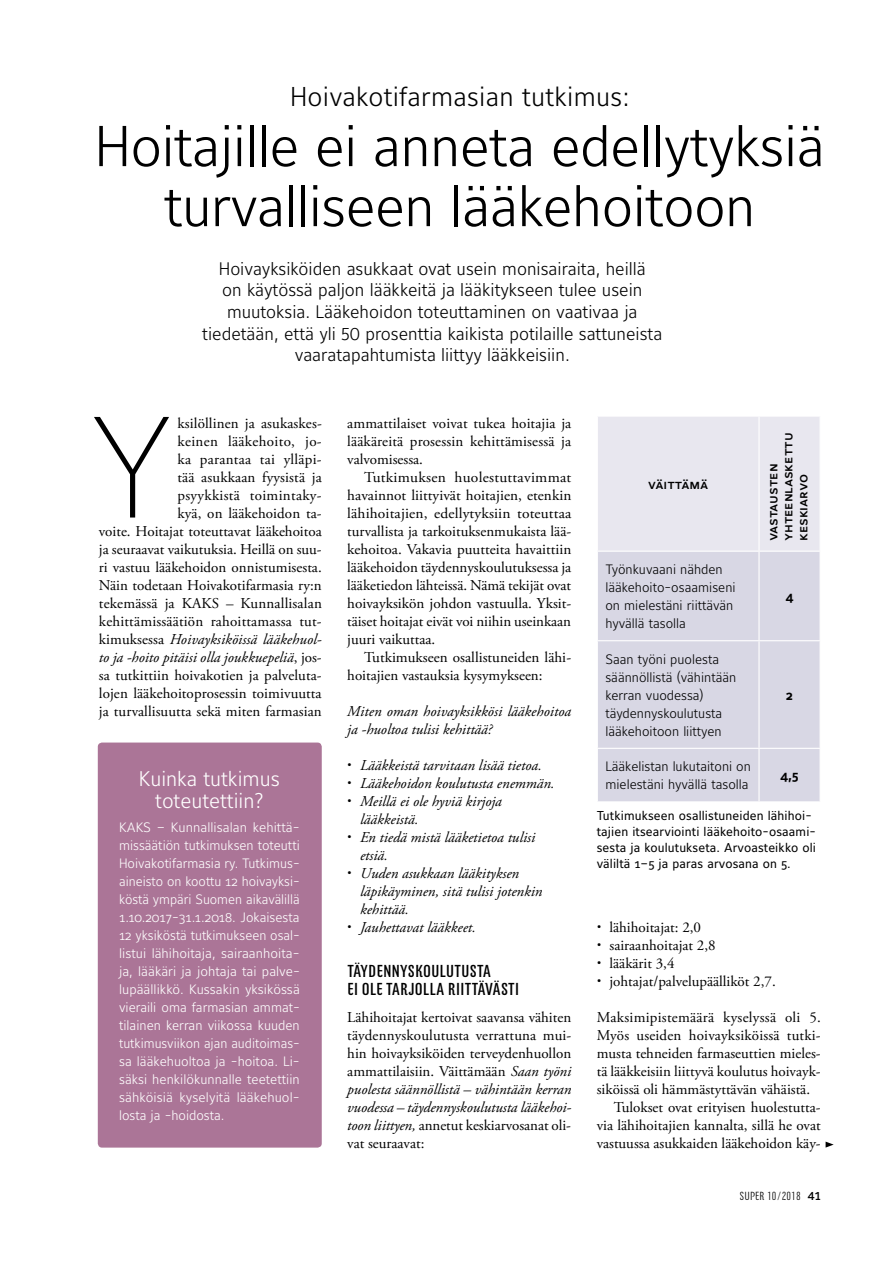
<style>
.page{position:relative;width:893px;height:1263px;background:#fff}
.page>*{position:absolute;margin:0;border:0;box-sizing:border-box;transform-origin:0 0}
.t1{font:100 142.65px "Maurea";color:#000}
.t2{font:300 57px/60px "Maurea";letter-spacing:-.01em;color:#000;text-align:center}
.t3{font:300 27px "Maurea";letter-spacing:.01em;color:#000}
.t4{font:300 21px "Maurea";color:#fff}
.t5{font:18px/21.6px "Maurea Light Lf";color:#000;text-align:center}
.t6{font:17.25px/18px "Kurry Pro";letter-spacing:.025em;color:#000}
.t7{font:15px/18px "Adobe Garamond Pro";color:#000;text-align:justify}
.t8{font:italic 15px/18px "Adobe Garamond Pro";color:#000}
.t9{font:15px "Adobe Garamond Pro";letter-spacing:.02em;color:#000}
.t10{font:300 13.5px/18px "Maurea";letter-spacing:.005em;color:#fff;text-align:justify}
.t11{font:300 13.5px/18px "Maurea";color:#000}
.t12{font:13.5px/15px "Maurea Medium Caps";color:#000}
.t13{font:13.5px "Maurea Bold Caps";color:#000}
.t14{font:12.75px/15.8px "Maurea";letter-spacing:.01em;color:#000}
.t15{font:300 11.7px "Kurry Pro";letter-spacing:.01em;color:#000}
.s1{font-style:italic}
.s2{font-style:normal;font-size:10.5px}
.s3{font-size:10.5px}
.s4{font-family:"Maurea Medium Caps Lf";font-weight:400;font-size:12px}
</style>
<div class="page">
<div style="left:598px;top:417px;width:222px;height:134px;background:#e8e7ef"></div>
<div style="left:598px;top:552px;width:222px;height:249px;background:#d8d7e4"></div>
<hr style="left:758px;top:417px;width:2px;height:134px;background:#fff">
<hr style="left:758px;top:552px;width:2px;height:88px;background:#fff">
<hr style="left:597px;top:640px;width:162px;height:1px;background:#fff">
<hr style="left:759px;top:640px;width:62px;height:1px;background:#fff">
<hr style="left:758px;top:641px;width:2px;height:107px;background:#fff">
<hr style="left:597px;top:748px;width:162px;height:1px;background:#fff">
<hr style="left:759px;top:748px;width:62px;height:1px;background:#fff">
<hr style="left:758px;top:749px;width:2px;height:52px;background:#fff">
<div style="left:98px;top:742px;width:224px;height:405px;background:#ab7597;border-radius:4px"></div>
<svg style="left:826px;top:1141px;width:8px;height:6px"></svg>
<h3 class="t3" style="left:290px;top:81px;width:341px">Hoivakotifarmasian tutkimus:</h3>
<h2 class="t2" style="left:94px;top:119px;width:732px">Hoitajille ei anneta edellytyksiä turvalliseen lääkehoitoon</h2>
<p class="t5" style="left:202px;top:259px;width:462px">Hoivayksiköiden asukkaat ovat usein monisairaita, heillä<br>on käytössä paljon lääkkeitä ja lääkitykseen tulee usein muutoksia. Lääkehoidon toteuttaminen on vaativaa ja tiedetään, että yli 50 prosenttia kaikista potilaille sattuneista vaaratapahtumista liittyy lääkkeisiin.</p>
<p class="t7" style="left:99px;top:414px;width:224px;text-align:right">ksilöllinen ja asukaskes-<br>keinen lääkehoito, jo-<br>ka parantaa tai ylläpi-<br>tää asukkaan fyysistä ja<br>psyykkistä toimintaky-<br>kyä, on lääkehoidon ta-<br>voite. Hoitajat toteuttavat lääkehoitoa ja seuraavat vaikutuksia. Heillä on suu&shy;ri vastuu lääkehoidon onnistumisesta.<br>Näin todetaan Hoivakotifarmasia ry:n tekemässä ja KAKS – Kunnallisalan kehittämissäätiön rahoittamassa tut&shy;kimuksessa <span class="s1">Hoivayksiköissä lääkehuol&shy;to ja -hoito pitäisi olla joukkuepeliä</span>, jos&shy;sa tutkittiin hoivakotien ja palveluta&shy;lojen lääkehoitoprosessin toimivuutta ja turvallisuutta sekä miten farmasian</p>
<p class="t7" style="left:347px;top:414px;width:226px">ammattilaiset voivat tukea hoitajia ja lääkäreitä prosessin kehittämisessä ja valvomisessa.</p>
<h1 class="t1" style="left:88px;top:388px;width:88px">Y</h1>
<p class="t12" style="left:766px;top:541px;width:110px;rotate:-90deg">vastausten yhteenlaskettu keskiarvo</p>
<p class="t7" style="left:347px;top:468px;width:226px;text-indent:17px">Tutkimuksen huolestuttavimmat havainnot liittyivät hoitajien, etenkin lähihoitajien, edellytyksiin toteuttaa turvallista ja tarkoituksenmukaista lää&shy;kehoitoa. Vakavia puutteita havaittiin lääkehoidon täydennyskoulutuksessa ja lääketiedon lähteissä. Nämä tekijät ovat hoivayksikön johdon vastuulla. Yksit&shy;täiset hoitajat eivät voi niihin useinkaan juuri vaikuttaa.</p>
<p class="t7" style="left:347px;top:648px;width:225px;text-indent:17px">Tutkimukseen osallistuneiden lähi&shy;hoitajien vastauksia kysymykseen:</p>
<p class="t8" style="left:347px;top:702px;width:225px">Miten oman hoivayksikkösi lääkehoitoa ja -huoltoa tulisi kehittää?</p>
<p class="t8" style="left:347px;top:756px;width:196px"><span class="s2">•</span> Lääkkeistä tarvitaan lisää tietoa.</p>
<p class="t8" style="left:347px;top:774px;width:209px"><span class="s2">•</span> Lääkehoidon koulutusta enemmän.</p>
<p class="t8" style="left:360px;top:792px;width:143px;text-indent:-13px"><span class="s2">•</span> Meillä ei ole hyviä kirjoja lääkkeistä.</p>
<p class="t8" style="left:360px;top:828px;width:177px;text-indent:-13px"><span class="s2">•</span> En tiedä mistä lääketietoa tulisi etsiä.</p>
<p class="t8" style="left:360px;top:864px;width:184px;text-indent:-13px"><span class="s2">•</span> Uuden asukkaan lääkityksen läpikäyminen, sitä tulisi jotenkin kehittää.</p>
<p class="t8" style="left:347px;top:918px;width:130px"><span class="s2">•</span> Jauhettavat lääkkeet.</p>
<p class="t6" style="left:347px;top:961px;width:173px">TÄYDENNYSKOULUTUSTA<br>EI OLE TARJOLLA RIITTÄVÄSTI</p>
<p class="t7" style="left:347px;top:1008px;width:226px">Lähihoitajat kertoivat saavansa vähiten täydennyskoulutusta verrattuna mui&shy;hin hoivayksiköiden terveydenhuollon ammattilaisiin. Väittämään <span class="s1">Saan työni puolesta säännöllistä – vähintään kerran vuodessa – täydennyskoulutusta lääkehoi&shy;toon liittyen,</span> annetut keskiarvosanat oli&shy;vat seuraavat:</p>
<p class="t12" style="left:648px;top:477px;width:62px">väittämä</p>
<p class="t11" style="left:605px;top:561px;width:132px">Työnkuvaani nähden lääkehoito-osaamiseni on mielestäni riittävän hyvällä tasolla</p>
<p class="t13" style="left:786px;top:589px;width:9px">4</p>
<p class="t11" style="left:605px;top:651px;width:132px">Saan työni puolesta säännöllistä (vähintään kerran vuodessa) täydennyskoulutusta lääkehoitoon liittyen</p>
<p class="t13" style="left:786px;top:687px;width:8px">2</p>
<p class="t11" style="left:605px;top:758px;width:147px">Lääkelistan lukutaitoni on mielestäni hyvällä tasolla</p>
<h3 class="t4" style="left:139px;top:767px;width:142px">Kuinka tutkimus</h3>
<p class="t13" style="left:780px;top:768px;width:20px">4,5</p>
<h3 class="t4" style="left:155px;top:789px;width:110px">toteutettiin?</h3>
<p class="t10" style="left:119px;top:819px;width:182px">KAKS – Kunnallisalan kehittä&shy;missäätiön tutkimuksen toteutti Hoivakotifarmasia ry. Tutkimus&shy;aineisto on koottu 12 hoivayksi&shy;köstä ympäri Suomen aikavälillä 1.10.2017-31.1.2018. Jokaisesta 12 yksiköstä tutkimukseen osal&shy;listui lähihoitaja, sairaanhoita&shy;ja, lääkäri ja johtaja tai palve&shy;lupäällikkö. Kussakin yksikössä vieraili oma farmasian ammat&shy;tilainen kerran viikossa kuuden tutkimusviikon ajan auditoimas&shy;sa lääkehuoltoa ja -hoitoa. Li&shy;säksi henkilökunnalle teetettiin sähköisiä kyselyitä lääkehuol&shy;losta ja -hoidosta.</p>
<p class="t14" style="left:597px;top:809px;width:221px">Tutkimukseen osallistuneiden lähihoi&shy;tajien itsearviointi lääkehoito-osaami&shy;sesta ja koulutukseta. Arvoasteikko oli väliltä 1–5 ja paras arvosana on 5.</p>
<p class="t7" style="left:597px;top:918px;width:106px"><span class="s3">•</span> lähihoitajat: 2,0</p>
<p class="t7" style="left:597px;top:936px;width:120px"><span class="s3">•</span> sairaanhoitajat 2,8</p>
<p class="t7" style="left:597px;top:954px;width:79px"><span class="s3">•</span> lääkärit 3,4</p>
<p class="t7" style="left:597px;top:972px;width:181px"><span class="s3">•</span> johtajat/palvelupäälliköt 2,7.</p>
<p class="t9" style="left:597px;top:1008px;width:226px">Maksimipistemäärä kyselyssä oli 5.</p>
<p class="t7" style="left:597px;top:1026px;width:225px">Myös useiden hoivayksiköissä tutki-</p>
<p class="t7" style="left:597px;top:1044px;width:225px">musta tehneiden farmaseuttien mieles-</p>
<p class="t7" style="left:597px;top:1062px;width:225px">tä lääkkeisiin liittyvä koulutus hoivayk-</p>
<p class="t7" style="left:597px;top:1080px;width:215px">siköissä oli hämmästyttävän vähäistä.</p>
<p class="t7" style="left:614px;top:1098px;width:208px">Tulokset ovat erityisen huolestutta-</p>
<p class="t7" style="left:597px;top:1116px;width:225px">via lähihoitajien kannalta, sillä he ovat</p>
<p class="t7" style="left:597px;top:1134px;width:225px">vastuussa asukkaiden lääkehoidon käy-</p>
<p class="t15" style="left:740px;top:1188px;width:83px">SUPER 10/2018 <span class="s4">41</span></p>
</div>
